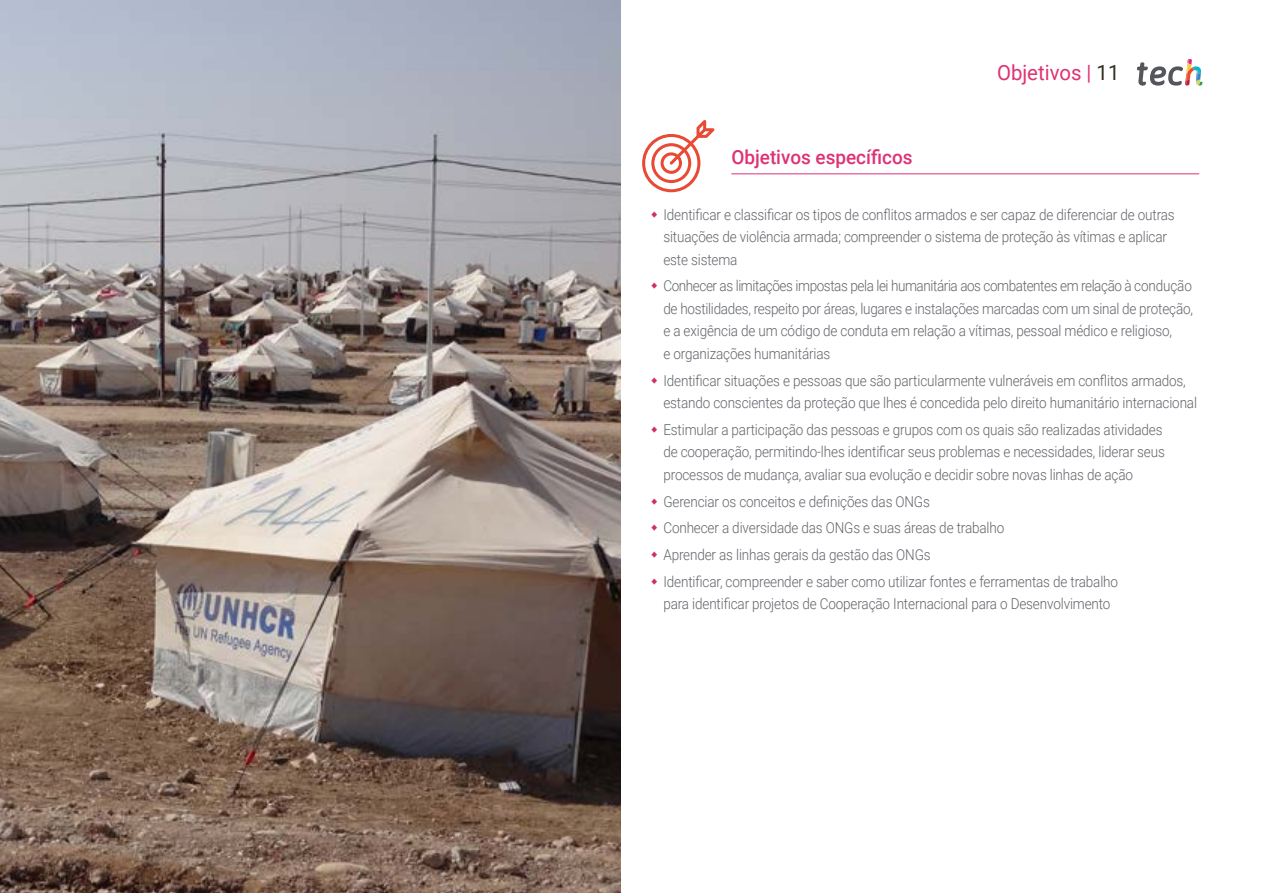
<style>
.page{position:relative;width:1263px;height:893px;background:#fff}
.page>*{position:absolute;margin:0;border:0;box-sizing:border-box;transform-origin:0 0}
.t1{font:21px "Roboto";color:#df3174}
.t2{font:500 19.5px "Roboto";color:#df3174}
.t3{font:300 15px/22.5px "Roboto";letter-spacing:-.01em;color:#61646a;scale:.9 1}
.s1{color:#312e20}
</style>
<div class="page">
<hr style="left:731px;top:173px;width:468px;height:1px;background:#df3174">
<svg style="left:642px;top:120px;width:72px;height:72px"></svg>
<svg style="left:1137px;top:59px;width:65px;height:27px"></svg>
<img style="left:0;top:0;width:621px;height:893px">
<h2 class="t2" style="left:731px;top:144px;width:183px">Objetivos específicos</h2>
<h1 class="t1" style="left:997px;top:57px;width:124px">Objetivos | <span class="s1">11</span></h1>
<p class="t3" style="left:663px;top:203px;width:570px">Identificar e classificar os tipos de conflitos armados e ser capaz de diferenciar de outras situações de violência armada; compreender o sistema de proteção às vítimas e aplicar este sistema</p>
<p class="t3" style="left:663px;top:274px;width:590px">Conhecer as limitações impostas pela lei humanitária aos combatentes em relação à condução de hostilidades, respeito por áreas, lugares e instalações marcadas com um sinal de proteção, e a exigência de um código de conduta em relação a vítimas, pessoal médico e religioso,<br>e organizações humanitárias</p>
<p class="t3" style="left:663px;top:369px;width:594px">Identificar situações e pessoas que são particularmente vulneráveis em conflitos armados, estando conscientes da proteção que lhes é concedida pelo direito humanitário internacional</p>
<p class="t3" style="left:663px;top:418px;width:559px">Estimular a participação das pessoas e grupos com os quais são realizadas atividades de cooperação, permitindo-lhes identificar seus problemas e necessidades, liderar seus processos de mudança, avaliar sua evolução e decidir sobre novas linhas de ação</p>
<p class="t3" style="left:663px;top:487px;width:507px;line-height:26.7px">Gerenciar os conceitos e definições das ONGs<br>Conhecer a diversidade das ONGs e suas áreas de trabalho<br>Aprender as linhas gerais da gestão das ONGs<br>Identificar, compreender e saber como utilizar fontes e ferramentas de trabalho</p>
<p class="t3" style="left:663px;top:592px;width:498px">para identificar projetos de Cooperação Internacional para o Desenvolvimento</p>
</div>
